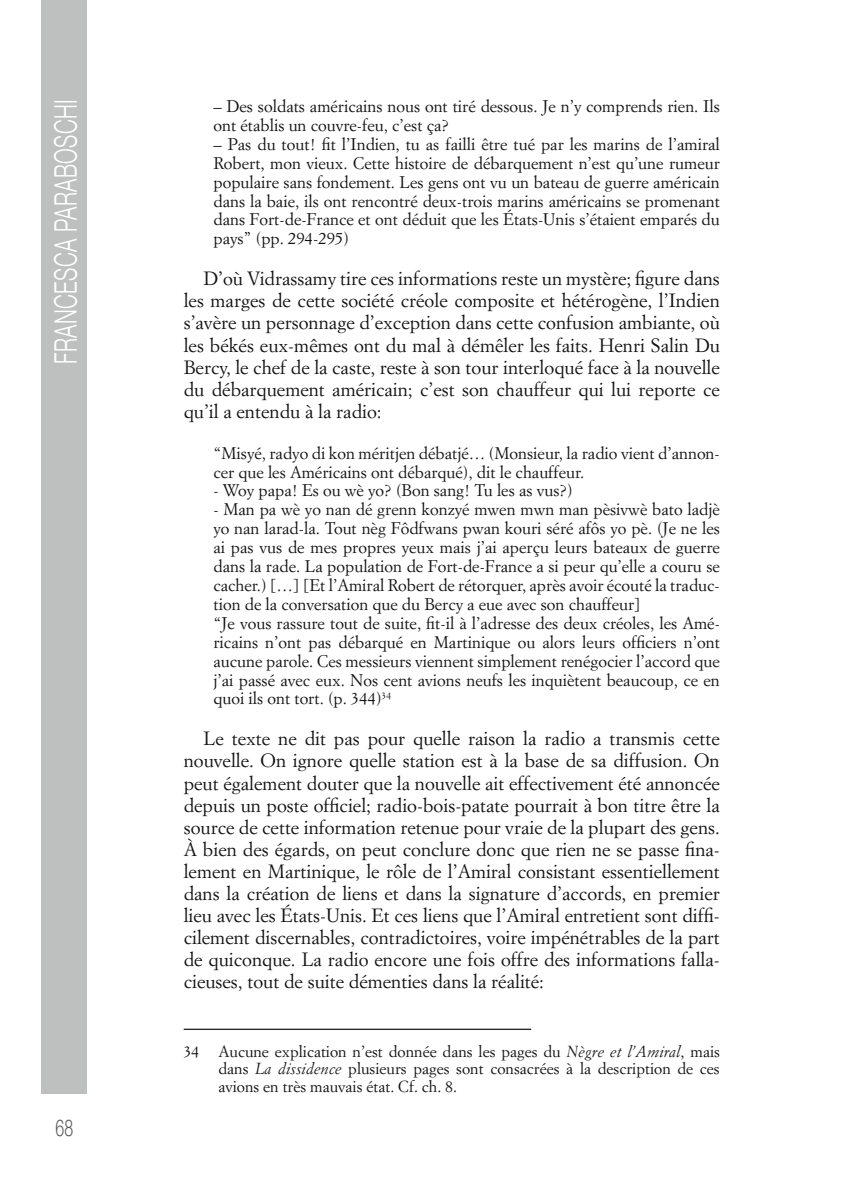
<style>
.page{position:relative;width:844px;height:1191px;background:#fff}
.page>*{position:absolute;margin:0;border:0;box-sizing:border-box;transform-origin:0 0}
.t1{font:300 31.15px "Helvetica Neue";letter-spacing:.02em;color:#fff;scale:.68 1}
.t2{font:300 23.28px "Helvetica Neue";color:#565958;scale:.68 1}
.t3{font:18.9px/22.1px "Simoncini Garamond Std";color:#121212;text-align:justify}
.t4{font:16.62px/18.9px "Simoncini Garamond Std";color:#121212}
.t5{font:15.75px/17.5px "Simoncini Garamond Std";color:#121212;text-align:justify}
.s1{font-style:italic}
</style>
<div class="page">
<div style="left:41px;top:0;width:46px;height:1093px;background:#bec0bf"></div>
<hr style="left:184px;top:1028px;width:347px;height:2px;background:#121212">
<h1 class="t1" style="left:41px;top:364px;width:391px;rotate:-90deg">Francesca Paraboschi</h1>
<h2 class="t2" style="left:55px;top:1108px;width:28px">68</h2>
<p class="t4" style="left:213px;top:96px;width:508px">– Des soldats américains nous ont tiré dessous. Je n’y comprends rien. Ils ont établis un couvre-feu, c’est ça?</p>
<p class="t4" style="left:213px;top:134px;width:508px;text-align:justify">– Pas du tout! fit l’Indien, tu as failli être tué par les marins de l’amiral Robert, mon vieux. Cette histoire de débarquement n’est qu’une rumeur populaire sans fondement. Les gens ont vu un bateau de guerre américain dans la baie, ils ont rencontré deux-trois marins américains se promenant dans Fort-de-France et ont déduit que les États-Unis s’étaient emparés du pays” (pp. 294-295)</p>
<p class="t3" style="left:184px;top:267px;width:537px;text-indent:20px">D’où Vidrassamy tire ces informations reste un mystère; figure dans les marges de cette société créole composite et hétérogène, l’Indien s’avère un personnage d’exception dans cette confusion ambiante, où les békés eux-mêmes ont du mal à démêler les faits. Henri Salin Du Bercy, le chef de la caste, reste à son tour interloqué face à la nouvelle du débarquement américain; c’est son chauffeur qui lui reporte ce qu’il a entendu à la radio:</p>
<p class="t4" style="left:213px;top:443px;width:507px">“Misyé, radyo di kon méritjen débatjé… (Monsieur, la radio vient d’annon&shy;cer que les Américains ont débarqué), dit le chauffeur.</p>
<p class="t4" style="left:213px;top:481px;width:361px">- Woy papa! Es ou wè yo? (Bon sang! Tu les as vus?)</p>
<p class="t4" style="left:213px;top:500px;width:508px">- Man pa wè yo nan dé grenn konzyé mwen mwn man pèsivwè bato ladjè yo nan larad-la. Tout nèg Fôdfwans pwan kouri séré afôs yo pè. (Je ne les ai pas vus de mes propres yeux mais j’ai aperçu leurs bateaux de guerre dans la rade. La population de Fort-de-France a si peur qu’elle a couru se cacher.) […] [Et l’Amiral Robert de rétorquer, après avoir écouté la traduc&shy;tion de la conversation que du Bercy a eue avec son chauffeur]<br>“Je vous rassure tout de suite, fit-il à l’adresse des deux créoles, les Amé&shy;ricains n’ont pas débarqué en Martinique ou alors leurs officiers n’ont aucune parole. Ces messieurs viennent simplement renégocier l’accord que j’ai passé avec eux. Nos cent avions neufs les inquiètent beaucoup, ce en quoi ils ont tort. (p. 344)<sup>34</sup></p>
<p class="t3" style="left:184px;top:727px;width:537px;text-indent:20px">Le texte ne dit pas pour quelle raison la radio a transmis cette nouvelle. On ignore quelle station est à la base de sa diffusion. On peut également douter que la nouvelle ait effectivement été annoncée depuis un poste officiel; radio-bois-patate pourrait à bon titre être la source de cette information retenue pour vraie de la plupart des gens.<br>À bien des égards, on peut conclure donc que rien ne se passe fina&shy;lement en Martinique, le rôle de l’Amiral consistant essentiellement dans la création de liens et dans la signature d’accords, en premier lieu avec les États-Unis. Et ces liens que l’Amiral entretient sont diffi&shy;cilement discernables, contradictoires, voire impénétrables de la part de quiconque. La radio encore une fois offre des informations falla&shy;cieuses, tout de suite démenties dans la réalité:</p>
<p class="t5" style="left:218px;top:1042px;width:503px;text-indent:-35px">34 Aucune explication n’est donnée dans les pages du <span class="s1">Nègre et l’Amiral</span>, mais dans <span class="s1">La dissidence</span> plusieurs pages sont consacrées à la description de ces avions en très mauvais état. Cf. ch. 8.</p>
</div>
